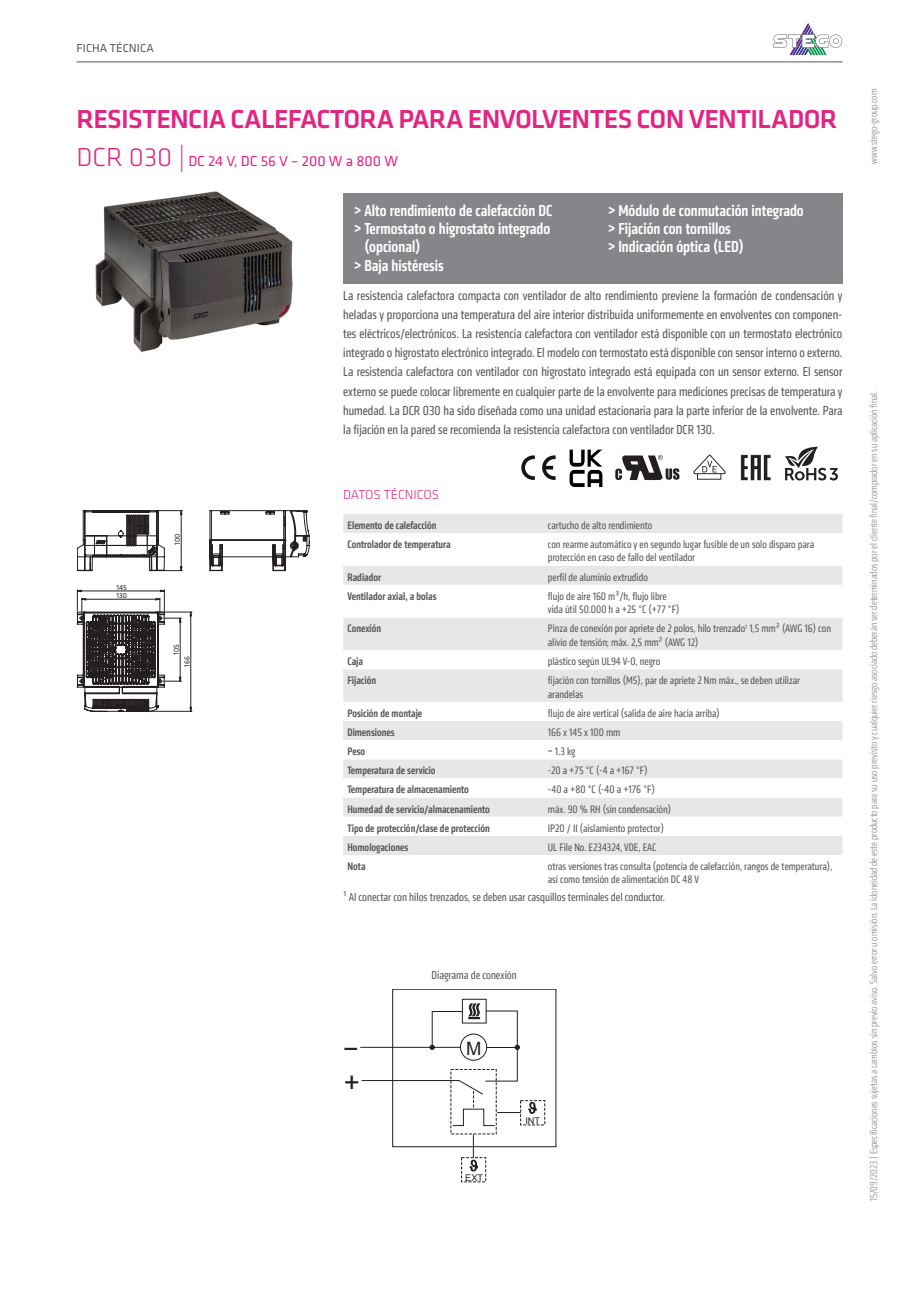
<style>
.page{position:relative;width:919px;height:1289px;background:#fff}
.page>*{position:absolute;margin:0;border:0;box-sizing:border-box;transform-origin:0 0}
.t1{font:27.6px/35.5px "Arial";color:#231f20;scale:1.69 1}
.Produkttitel{font:500 27px "Klavika";letter-spacing:-.025em;color:#e32482}
.t2{font:18.3px "Arial";color:#231f20}
.t3{font:500 condensed 16.5px/18px "Klavika";color:#fff}
.Produkttitel-2{font:15px "Klavika";color:#e32482}
.Produktseiten_Fließtext{font:condensed 13.5px/19.2px "Klavika";color:#57585a;text-align:justify}
.Tabelle_Art_Nr__Überschrift{font:300 13.5px "Klavika";color:#e32482}
.Bildunterschrift{font:condensed 12px "Klavika";color:#57585a}
.t4{font:500 12px "Klavika";color:#57585a}
.Tabelle_Tech_Daten_-_2__Spalte{font:condensed 11.25px/13.5px "Klavika";color:#57585a}
.Tabelle_Tech_Daten_-_1__Spalte{font:500 condensed 11.25px "Klavika";color:#57585a}
.t5{font:300 condensed 10.5px "Klavika";color:#848689}
.t6{font:9.15px "Arial";color:#231f20}
.t7{font:7.5px/8.2px "Klavika";color:#231f20}
.s1{font-weight:300;font-size:27px}
</style>
<div class="page">
<hr style="left:77px;top:62px;width:765px;height:1px;background:#57585a">
<svg style="left:542px;top:455px;width:13px;height:25px"></svg>
<svg style="left:521px;top:455px;width:14px;height:25px"></svg>
<img style="left:569px;top:449px;width:34px;height:38px">
<svg style="left:615px;top:455px;width:64px;height:25px"></svg>
<svg style="left:693px;top:454px;width:32px;height:25px"></svg>
<img style="left:740px;top:454px;width:31px;height:27px">
<svg style="left:785px;top:447px;width:52px;height:33px"></svg>
<img style="left:95px;top:191px;width:198px;height:161px">
<svg style="left:77px;top:510px;width:105px;height:61px"></svg>
<svg style="left:77px;top:589px;width:115px;height:123px"></svg>
<svg style="left:209px;top:510px;width:100px;height:61px"></svg>
<div style="left:392px;top:989px;width:164px;height:157px;border:1px solid #231f20"></div>
<hr style="left:360px;top:1047px;width:106px;height:1px;background:#231f20">
<div style="left:462px;top:999px;width:24px;height:24px;border:1px solid #231f20"></div>
<svg style="left:528px;top:1102px;width:8px;height:11px"></svg>
<svg style="left:469px;top:1134px;width:9px;height:37px"></svg>
<svg style="left:361px;top:1003px;width:159px;height:122px"></svg>
<div style="left:520px;top:1100px;width:25px;height:25px;border:1px dashed #231f20"></div>
<div style="left:461px;top:1157px;width:25px;height:24px;border:1px dashed #231f20"></div>
<div style="left:343px;top:514px;width:499px;height:19px;background:#e6e7e9"></div>
<svg style="left:343px;top:566px;width:499px;height:289px;fill:#e6e7e9"></svg>
<div style="left:343px;top:193px;width:499px;height:91px;background:#848689"></div>
<div style="left:773px;top:23px;width:69px;height:34px;background:linear-gradient(to right,#f9f9fc,#f8fcf9)"></div>
<svg style="left:773px;top:23px;width:69px;height:32px"></svg>
<p class="t4" style="left:77px;top:39px;width:14px">42</p>
<p class="Produkttitel" style="left:77px;top:100px;width:762px">RESISTENCIA CALEFACTORA PARA ENVOLVENTES CON VENTILADOR</p>
<p class="Produkttitel-2" style="left:77px;top:151px;width:323px"><span class="s1">DCR 030 |</span> DC 24 V, DC 56 V – 200 W a 800 W</p>
<p class="t3" style="left:354px;top:202px;width:200px">&gt; Alto rendimiento de calefacción DC</p>
<p class="t3" style="left:364px;top:220px;width:187px;text-indent:-11px">&gt; Termostato o higrostato integrado (opcional)</p>
<p class="t3" style="left:354px;top:256px;width:91px">&gt; Baja histéresis</p>
<p class="t3" style="left:607px;top:202px;width:198px">&gt; Módulo de conmutación integrado</p>
<p class="t3" style="left:607px;top:220px;width:125px">&gt; Fijación con tornillos</p>
<p class="t3" style="left:607px;top:238px;width:137px">&gt; Indicación óptica (LED)</p>
<p class="t7" style="left:117px;top:582px;width:12px">145<br>130</p>
<p class="t7" style="left:173px;top:544px;width:12px;rotate:-90deg">100</p>
<p class="t7" style="left:172px;top:655px;width:12px;rotate:-90deg">105</p>
<p class="t7" style="left:183px;top:666px;width:12px;rotate:-90deg">166</p>
<p class="Produktseiten_Fließtext" style="left:343px;top:286px;width:500px">La resistencia calefactora compacta con ventilador de alto rendimiento previene la formación de condensación y heladas y proporciona una temperatura del aire interior distribuida uniformemente en envolventes con componen&shy;tes eléctricos/electrónicos. La resistencia calefactora con ventilador está disponible con un termostato electrónico integrado o higrostato electrónico integrado. El modelo con termostato está disponible con sensor interno o externo.<br>La resistencia calefactora con ventilador con higrostato integrado está equipada con un sensor externo. El sensor externo se puede colocar libremente en cualquier parte de la envolvente para mediciones precisas de temperatura y humedad. La DCR 030 ha sido diseñada como una unidad estacionaria para la parte inferior de la envolvente. Para la fijación en la pared se recomienda la resistencia calefactora con ventilador DCR 130.</p>
<p class="Tabelle_Art_Nr__Überschrift" style="left:343px;top:486px;width:97px">DATOS TÉCNICOS</p>
<p class="Tabelle_Tech_Daten_-_1__Spalte" style="left:347px;top:518px;width:91px">Elemento de calefacción</p>
<p class="Tabelle_Tech_Daten_-_2__Spalte" style="left:548px;top:518px;width:106px">cartucho de alto rendimiento</p>
<p class="Tabelle_Tech_Daten_-_1__Spalte" style="left:347px;top:537px;width:105px">Controlador de temperatura</p>
<p class="Tabelle_Tech_Daten_-_2__Spalte" style="left:548px;top:537px;width:268px">con rearme automático y en segundo lugar fusible de un solo disparo para protección en caso de fallo del ventilador</p>
<p class="Tabelle_Tech_Daten_-_1__Spalte" style="left:347px;top:569px;width:35px">Radiador</p>
<p class="Tabelle_Tech_Daten_-_2__Spalte" style="left:548px;top:570px;width:101px">perfil de aluminio extrudido</p>
<p class="Tabelle_Tech_Daten_-_1__Spalte" style="left:347px;top:589px;width:91px">Ventilador axial, a bolas</p>
<p class="Tabelle_Tech_Daten_-_2__Spalte" style="left:548px;top:589px;width:120px">flujo de aire 160 m³/h, flujo libre</p>
<p class="Tabelle_Tech_Daten_-_2__Spalte" style="left:548px;top:603px;width:133px">vida útil 50.000 h a +25 °C (+77 °F)</p>
<p class="Tabelle_Tech_Daten_-_1__Spalte" style="left:347px;top:621px;width:35px">Conexión</p>
<p class="Tabelle_Tech_Daten_-_2__Spalte" style="left:548px;top:622px;width:284px">Pinza de conexión por apriete de 2 polos, hilo trenzado<sup>1</sup> 1,5 mm² (AWG 16) con alivio de tensión; máx. 2,5 mm² (AWG 12)</p>
<p class="Tabelle_Tech_Daten_-_1__Spalte" style="left:347px;top:654px;width:17px">Caja</p>
<p class="Tabelle_Tech_Daten_-_2__Spalte" style="left:548px;top:654px;width:114px">plástico según UL94 V-0, negro</p>
<p class="Tabelle_Tech_Daten_-_1__Spalte" style="left:347px;top:673px;width:30px">Fijación</p>
<p class="Tabelle_Tech_Daten_-_2__Spalte" style="left:548px;top:673px;width:253px">fijación con tornillos (M5), par de apriete 2 Nm máx., se deben utilizar arandelas</p>
<p class="Tabelle_Tech_Daten_-_1__Spalte" style="left:347px;top:706px;width:76px">Posición de montaje</p>
<p class="Tabelle_Tech_Daten_-_2__Spalte" style="left:548px;top:706px;width:173px">flujo de aire vertical (salida de aire hacia arriba)</p>
<p class="Tabelle_Tech_Daten_-_1__Spalte" style="left:347px;top:725px;width:49px">Dimensiones</p>
<p class="Tabelle_Tech_Daten_-_2__Spalte" style="left:548px;top:725px;width:74px">166 x 145 x 100 mm</p>
<p class="Tabelle_Tech_Daten_-_1__Spalte" style="left:347px;top:744px;width:19px">Peso</p>
<p class="Tabelle_Tech_Daten_-_2__Spalte" style="left:548px;top:744px;width:29px">~ 1.3 kg</p>
<p class="Tabelle_Tech_Daten_-_1__Spalte" style="left:347px;top:763px;width:90px">Temperatura de servicio</p>
<p class="Tabelle_Tech_Daten_-_2__Spalte" style="left:548px;top:763px;width:101px">-20 a +75 °C (-4 a +167 °F)</p>
<p class="Tabelle_Tech_Daten_-_1__Spalte" style="left:347px;top:782px;width:123px">Temperatura de almacenamiento</p>
<p class="Tabelle_Tech_Daten_-_2__Spalte" style="left:548px;top:783px;width:109px">-40 a +80 °C (-40 a +176 °F)</p>
<p class="Tabelle_Tech_Daten_-_1__Spalte" style="left:347px;top:801px;width:144px">Humedad de servicio/almacenamiento</p>
<p class="Tabelle_Tech_Daten_-_2__Spalte" style="left:548px;top:802px;width:125px">máx. 90 % RH (sin condensación)</p>
<p class="Tabelle_Tech_Daten_-_1__Spalte" style="left:347px;top:820px;width:144px">Tipo de protección/clase de protección</p>
<p class="Tabelle_Tech_Daten_-_2__Spalte" style="left:548px;top:821px;width:118px">IP20 / II (aislamiento protector)</p>
<p class="Tabelle_Tech_Daten_-_1__Spalte" style="left:347px;top:840px;width:62px">Homologaciones</p>
<p class="Tabelle_Tech_Daten_-_2__Spalte" style="left:548px;top:840px;width:110px">UL File No. E234324, VDE, EAC</p>
<p class="Tabelle_Tech_Daten_-_1__Spalte" style="left:347px;top:859px;width:20px">Nota</p>
<p class="Tabelle_Tech_Daten_-_2__Spalte" style="left:548px;top:859px;width:286px">otras versiones tras consulta (potencia de calefacción, rangos de temperatura), así como tensión de alimentación DC 48 V</p>
<p class="Bildunterschrift" style="left:343px;top:890px;width:323px">¹ Al conectar con hilos trenzados, se deben usar casquillos terminales del conductor.</p>
<p class="t1" style="left:343px;top:1029px;width:11px">- +</p>
<p class="Bildunterschrift" style="left:431px;top:968px;width:87px">Diagrama de conexión</p>
<p class="t2" style="left:466px;top:1036px;width:17px">M</p>
<p class="t6" style="left:465px;top:1171px;width:19px">EXT</p>
<p class="t6" style="left:525px;top:1114px;width:16px">INT</p>
<p class="t5" style="left:868px;top:164px;width:76px;rotate:-90deg">www.stego-group.com</p>
<p class="t5" style="left:868px;top:1201px;width:811px;rotate:-90deg">15/09/2023 | Especificaciones sujetas a cambios sin previo aviso. Salvo error u omisión. La idoneidad de este producto para su uso previsto y cualquier riesgo asociado deberán ser determinados por el cliente final/comprador en su aplicación final.</p>
</div>
